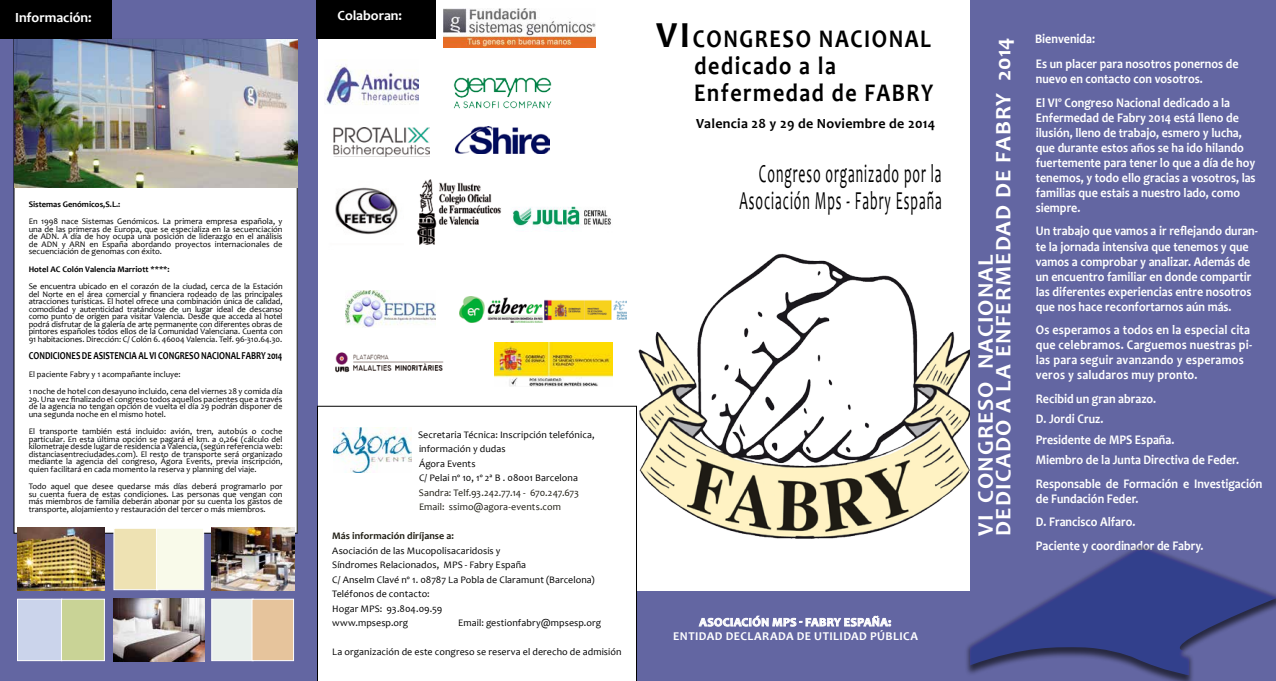
<style>
.page{position:relative;width:1276px;height:681px;background:#fff}
.page>*{position:absolute;margin:0;border:0;box-sizing:border-box;transform-origin:0 0}
.t1{font:26px/27px "Candara";letter-spacing:.07em;color:#000;text-align:right;scale:.52 1}
.t2{font:700 25.5px/27px "Candara";letter-spacing:.07em;color:#000;scale:.86 1}
.t3{font:700 22.3px/18px "Candara";letter-spacing:.05em;color:#fff;scale:1.05 1}
.t4{font:700 14px "Candara";letter-spacing:.02em;color:#000}
.t5{font:700 14px "Candara";letter-spacing:-.005em;color:#fff}
.t6{font:700 13.2px/15px "Candara";color:#fff;scale:.91 1}
.t7{font:700 13.2px/15px "Candara";letter-spacing:.02em;color:#fff;scale:.91 1}
.t8{font:700 12px/14px "Candara";letter-spacing:.035em;color:#fff;text-align:center}
.t9{font:700 10.6px "Candara";color:#000;scale:.8 1}
.t10{font:10px/14.5px "Candara";letter-spacing:.005em;color:#000}
.t11{font:10px/14.5px "Candara";letter-spacing:.005em;color:#1d1b11}
.t12{font:700 10px "Candara";letter-spacing:.005em;color:#1d1b11}
.t13{font:8.5px/7.5px "Candara";color:#000;text-align:justify}
.t14{font:700 8.5px "Candara";color:#000}
.s1{font-size:37px}
</style>
<div class="page">
<div style="left:0;top:0;width:1276px;height:680px;background:#6366a2"></div>
<div style="left:318px;top:0;width:651px;height:680px;background:#fff"></div>
<div style="left:0;top:0;width:111px;height:39px;background:#000"></div>
<img style="left:335px;top:352px;width:109px;height:21px">
<div style="left:636px;top:591px;width:341px;height:89px;background:#6366a2"></div>
<svg style="left:699px;top:615px;width:192px;height:11px"></svg>
<img style="left:333px;top:127px;width:96px;height:30px">
<div style="left:14px;top:39px;width:283px;height:494px;background:#fff"></div>
<img style="left:17px;top:527px;width:88px;height:63px">
<img style="left:113px;top:598px;width:91px;height:62px">
<img style="left:211px;top:527px;width:83px;height:63px">
<div style="left:17px;top:598px;width:45px;height:62px;background:#cbd4eb;border:1px solid #fff"></div>
<div style="left:211px;top:598px;width:43px;height:62px;background:#eaf0ec;border:1px solid #fff"></div>
<div style="left:251px;top:598px;width:43px;height:62px;background:#e6c49c;border:1px solid #fff"></div>
<div style="left:61px;top:598px;width:44px;height:62px;background:#c9d396;border:1px solid #fff"></div>
<div style="left:113px;top:527px;width:45px;height:63px;background:#eee2b3;border:1px solid #fff"></div>
<div style="left:156px;top:527px;width:48px;height:63px;background:#f9faea;border:1px solid #fff"></div>
<img style="left:495px;top:342px;width:117px;height:44px">
<img style="left:14px;top:40px;width:284px;height:147px">
<img style="left:325px;top:64px;width:93px;height:41px">
<img style="left:443px;top:9px;width:153px;height:39px">
<img style="left:417px;top:179px;width:84px;height:65px">
<img style="left:335px;top:187px;width:63px;height:48px">
<img style="left:459px;top:296px;width:167px;height:26px">
<img style="left:512px;top:206px;width:99px;height:24px">
<div style="left:964px;top:542px;width:312px;height:138px;background:#000;opacity:.6"></div>
<svg style="left:969px;top:541px;width:307px;height:134px"></svg>
<img style="left:638px;top:254px;width:331px;height:284px">
<svg style="left:317px;top:405px;width:320px;height:275px"></svg>
<div style="left:316px;top:0;width:120px;height:39px;background:#000"></div>
<img style="left:456px;top:126px;width:93px;height:28px">
<img style="left:345px;top:290px;width:91px;height:37px">
<img style="left:453px;top:77px;width:99px;height:32px">
<img style="left:333px;top:427px;width:78px;height:45px">
<h3 class="t5" style="left:15px;top:9px;width:78px">Información:</h3>
<p class="t14" style="left:29px;top:198px;width:93px">Sistemas Genómicos,S.L.:</p>
<p class="t13" style="left:29px;top:217px;width:255px">En 1998 nace Sistemas Genómicos. La primera empresa española, y una de las primeras de Europa, que se especializa en la secuenciación de ADN. A día de hoy ocupa una posición de liderazgo en el análisis de ADN y ARN en España abordando proyectos internacionales de secuenciación de genomas con éxito.</p>
<p class="t14" style="left:29px;top:263px;width:142px">Hotel AC Colón Valencia Marriott ****:</p>
<p class="t13" style="left:29px;top:282px;width:255px">Se encuentra ubicado en el corazón de la ciudad, cerca de la Estación del Norte en el área comercial y financiera rodeado de las principales atracciones turísticas. El hotel ofrece una combinación única de calidad, comodidad y autenticidad tratándose de un lugar ideal de descanso como punto de origen para visitar Valencia. Desde que acceda al hotel podrá disfrutar de la galería de arte permanente con diferentes obras de pintores españoles todos ellos de la Comunidad Valenciana. Cuenta con 91 habitaciones. Dirección: C/ Colón 6. 46004 Valencia. Telf. 96-310.64.30.</p>
<p class="t9" style="left:29px;top:349px;width:13px">Condiciones</p>
<p class="t9" style="left:82px;top:349px;width:21px">de asistencia</p>
<p class="t9" style="left:138px;top:349px;width:38px">al VI Congreso</p>
<p class="t9" style="left:201px;top:349px;width:15px">Nacional</p>
<p class="t9" style="left:242px;top:349px;width:13px">Fabry</p>
<p class="t9" style="left:267px;top:349px;width:20px">2014</p>
<p class="t13" style="left:29px;top:365px;width:255px;line-height:17.5px">El paciente Fabry y 1 acompañante incluye:<br>1 noche de hotel con desayuno incluido, cena del viernes 28 y comida día</p>
<p class="t13" style="left:29px;top:395px;width:255px">29. Una vez finalizado el congreso todos aquellos pacientes que a través de la agencia no tengan opción de vuelta el día 29 podrán disponer de una segunda noche en el mismo hotel.</p>
<p class="t13" style="left:29px;top:427px;width:255px">El transporte también está incluido: avión, tren, autobús o coche particular. En esta última opción se pagará el km. a 0,26€ (cálculo del kilometraje desde lugar de residencia a Valencia, (según referencia web: distanciasentreciudades.com). El resto de transporte será organizado mediante la agencia del congreso, Ágora Events, previa inscripción, quien facilitará en cada momento la reserva y planning del viaje.</p>
<p class="t13" style="left:29px;top:482px;width:255px">Todo aquel que desee quedarse más días deberá programarlo por su cuenta fuera de estas condiciones. Las personas que vengan con más miembros de familia deberán abonar por su cuenta los gastos de transporte, alojamiento y restauración del tercer o más miembros.</p>
<h3 class="t5" style="left:337px;top:7px;width:66px">Colaboran:</h3>
<h2 class="t2" style="left:694px;top:25px;width:280px;text-indent:-38px"><span class="s1">VI</span>CONGRESO NACIONAL dedicado a la<br>Enfermedad de FABRY</h2>
<h3 class="t4" style="left:696px;top:115px;width:240px">Valencia 28 y 29 de Noviembre de 2014</h3>
<h1 class="t1" style="left:739px;top:160px;width:390px">Congreso organizado por la<br>Asociación Mps - Fabry España</h1>
<p class="t10" style="left:418px;top:427px;width:178px">Secretaria Técnica: Inscripción telefónica, información y dudas<br>Ágora Events<br>C/ Pelai nº 10, 1º 2ª B . 08001 Barcelona</p>
<p class="t11" style="left:419px;top:485px;width:162px">Sandra: Telf.93.242.77.14 - 670.247.673<br>Email: ssimo@agora-events.com</p>
<p class="t12" style="left:332px;top:529px;width:123px">Más información diríjanse a:</p>
<p class="t10" style="left:332px;top:543px;width:264px">Asociación de las Mucopolisacaridosis y<br>Síndromes Relacionados, MPS - Fabry España<br>C/ Anselm Clavé nº 1. 08787 La Pobla de Claramunt (Barcelona)<br>Teléfonos de contacto:<br>Hogar MPS: 93.804.09.59<br>www.mpsesp.org</p>
<p class="t10" style="left:458px;top:615px;width:144px">Email: gestionfabry@mpsesp.org</p>
<p class="t10" style="left:332px;top:644px;width:291px">La organización de este congreso se reserva el derecho de admisión</p>
<h3 class="t8" style="left:673px;top:615px;width:246px">ASOCIACIÓN MPS - FABRY ESPAÑA:<br>ENTIDAD DECLARADA DE UTILIDAD PÚBLICA</h3>
<h3 class="t3" style="left:976px;top:535px;width:476px;rotate:-90deg">VI CONGRESO NACIONAL<br>DEDICADO A LA ENFERMEDAD DE FABRY 2014</h3>
<h3 class="t6" style="left:1035px;top:26px;width:225px;line-height:25px">Bienvenida:<br>Es un placer para nosotros ponernos de</h3>
<h3 class="t6" style="left:1035px;top:67px;width:215px;line-height:23.5px">nuevo en contacto con vosotros.<br>El VIº Congreso Nacional dedicado a la</h3>
<p class="t6" style="left:1035px;top:110px;width:243px">Enfermedad de Fabry 2014 está lleno de ilusión, lleno de trabajo, esmero y lucha, que durante estos años se ha ido hilando fuertemente para tener lo que a día de hoy tenemos, y todo ello gracias a vosotros, las familias que estais a nuestro lado, como siempre.</p>
<p class="t6" style="left:1035px;top:223px;width:246px">Un trabajo que vamos a ir reflejando duran&shy;te la jornada intensiva que tenemos y que vamos a comprobar y analizar. Además de un encuentro familiar en donde compartir las diferentes experiencias entre nosotros que nos hace reconfortarnos aún más.</p>
<h3 class="t7" style="left:1035px;top:322px;width:239px">Os esperamos a todos en la especial cita que celebramos. Carguemos nuestras pi&shy;las para seguir avanzando y esperamos veros y saludaros muy pronto.</h3>
<h3 class="t6" style="left:1035px;top:388px;width:225px;line-height:20.5px">Recibid un gran abrazo.<br>D. Jordi Cruz.<br>Presidente de MPS España.<br>Miembro de la Junta Directiva de Feder.</h3>
<h3 class="t6" style="left:1035px;top:475px;width:251px">Responsable de Formación e Investigación de Fundación Feder.</h3>
<h3 class="t6" style="left:1035px;top:510px;width:186px;line-height:23.5px">D. Francisco Alfaro.<br>Paciente y coordinador de Fabry.</h3>
</div>
